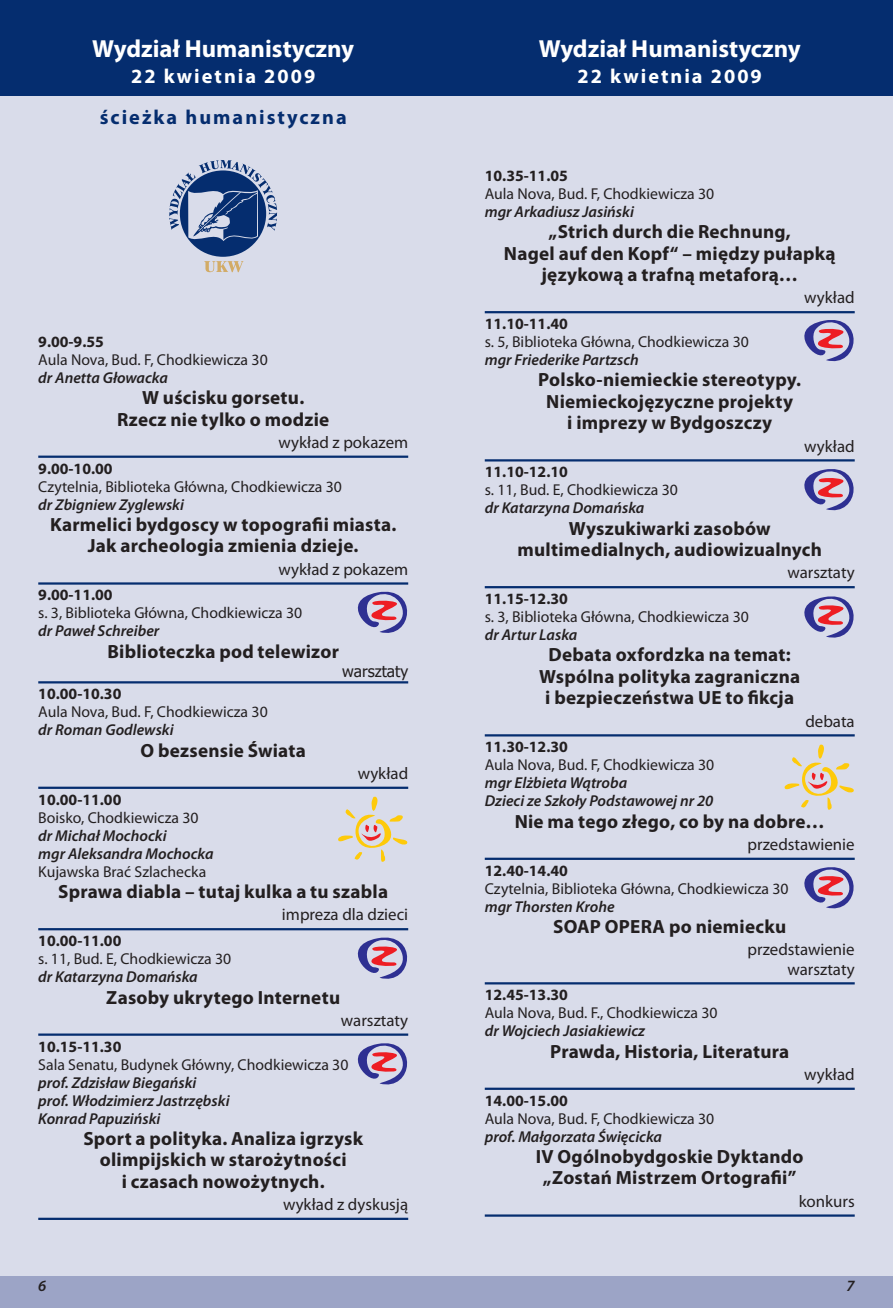
<style>
.page{position:relative;width:893px;height:1308px;background:#fff}
.page>*{position:absolute;margin:0;border:0;box-sizing:border-box;transform-origin:0 0}
.t1{font:700 24.75px "Myriad Pro";color:#fff}
.t2{font:700 20.25px "Myriad Pro";letter-spacing:.1em;color:#fff}
.t3{font:700 20.25px "Myriad Pro";letter-spacing:.1em;color:#052d6f}
.t4{font:700 19.12px/21.4px "Myriad Pro";letter-spacing:.01em;color:#231f20;text-align:center}
.t5{font:16.88px/19.1px "Myriad Pro";color:#231f20;text-align:right}
.t6{font:15.75px "Myriad Pro";color:#231f20}
.t7{font:italic 600 15.75px/18px "Myriad Pro";color:#231f20}
.t8{font:700 15.75px "Myriad Pro";color:#231f20}
.t9{font:15.75px "Tahoma";color:#231f20}
</style>
<div class="page">
<div style="left:0;top:79px;width:893px;height:1209px;background:#d9dcea"></div>
<div style="left:0;top:0;width:893px;height:96px;background:#052d6f"></div>
<div style="left:0;top:1276px;width:893px;height:31px;background:#9ca4c6"></div>
<svg style="left:169px;top:160px;width:108px;height:112px"></svg>
<hr style="left:38px;top:455px;width:370px;height:3px;background:#052d6f">
<hr style="left:38px;top:582px;width:370px;height:2px;background:#052d6f">
<hr style="left:38px;top:681px;width:370px;height:2px;background:#052d6f">
<hr style="left:38px;top:786px;width:370px;height:3px;background:#052d6f">
<hr style="left:38px;top:928px;width:370px;height:2px;background:#052d6f">
<hr style="left:38px;top:1033px;width:370px;height:2px;background:#052d6f">
<hr style="left:38px;top:1217px;width:370px;height:2px;background:#052d6f">
<hr style="left:485px;top:311px;width:370px;height:2px;background:#052d6f">
<hr style="left:485px;top:459px;width:370px;height:2px;background:#052d6f">
<hr style="left:485px;top:586px;width:370px;height:2px;background:#052d6f">
<hr style="left:485px;top:734px;width:370px;height:2px;background:#052d6f">
<hr style="left:485px;top:857px;width:370px;height:3px;background:#052d6f">
<hr style="left:485px;top:982px;width:370px;height:2px;background:#052d6f">
<hr style="left:485px;top:1087px;width:370px;height:2px;background:#052d6f">
<hr style="left:485px;top:1214px;width:370px;height:2px;background:#052d6f">
<svg style="left:357px;top:591px;width:51px;height:42px"></svg>
<svg style="left:357px;top:1043px;width:51px;height:41px"></svg>
<svg style="left:804px;top:320px;width:50px;height:41px"></svg>
<svg style="left:804px;top:469px;width:50px;height:41px"></svg>
<svg style="left:804px;top:596px;width:50px;height:42px"></svg>
<svg style="left:804px;top:867px;width:50px;height:41px"></svg>
<svg style="left:338px;top:796px;width:70px;height:65px"></svg>
<svg style="left:357px;top:937px;width:51px;height:42px"></svg>
<svg style="left:785px;top:744px;width:69px;height:65px"></svg>
<p class="t1" style="left:92px;top:32px;width:263px">Wydział Humanistyczny</p>
<p class="t2" style="left:131px;top:63px;width:186px">22 kwietnia 2009</p>
<p class="t3" style="left:100px;top:104px;width:249px">ścieżka humanistyczna</p>
<p class="t8" style="left:38px;top:331px;width:67px">9.00-9.55</p>
<p class="t6" style="left:38px;top:350px;width:231px">Aula Nova, Bud. F, Chodkiewicza 30</p>
<p class="t7" style="left:38px;top:368px;width:131px">dr Anetta Głowacka</p>
<p class="t4" style="left:117px;top:386px;width:214px">W uścisku gorsetu.<br>Rzecz nie tylko o modzie</p>
<p class="t5" style="left:278px;top:432px;width:131px">wykład z pokazem</p>
<p class="t8" style="left:38px;top:458px;width:76px">9.00-10.00</p>
<p class="t6" style="left:38px;top:476px;width:305px">Czytelnia, Biblioteka Główna, Chodkiewicza 30</p>
<p class="t7" style="left:38px;top:495px;width:147px">dr Zbigniew Zyglewski</p>
<p class="t4" style="left:50px;top:513px;width:348px">Karmelici bydgoscy w topografii miasta.<br>Jak archeologia zmienia dzieje.</p>
<p class="t5" style="left:278px;top:559px;width:131px">wykład z pokazem</p>
<p class="t8" style="left:38px;top:585px;width:76px">9.00-11.00</p>
<p class="t6" style="left:38px;top:603px;width:266px">s. 3, Biblioteka Główna, Chodkiewicza 30</p>
<p class="t7" style="left:38px;top:621px;width:123px">dr Paweł Schreiber</p>
<p class="t4" style="left:107px;top:640px;width:233px">Biblioteczka pod telewizor</p>
<p class="t9" style="left:342px;top:660px;width:68px">warsztaty</p>
<p class="t8" style="left:38px;top:683px;width:85px">10.00-10.30</p>
<p class="t6" style="left:38px;top:702px;width:231px">Aula Nova, Bud. F, Chodkiewicza 30</p>
<p class="t7" style="left:38px;top:720px;width:137px">dr Roman Godlewski</p>
<p class="t4" style="left:141px;top:739px;width:167px">O bezsensie Świata</p>
<p class="t5" style="left:358px;top:763px;width:52px">wykład</p>
<p class="t8" style="left:38px;top:789px;width:85px">10.00-11.00</p>
<p class="t6" style="left:38px;top:807px;width:162px">Boisko, Chodkiewicza 30</p>
<p class="t7" style="left:38px;top:826px;width:177px">dr Michał Mochocki<br>mgr Aleksandra Mochocka</p>
<p class="t6" style="left:38px;top:861px;width:170px">Kujawska Brać Szlachecka</p>
<p class="t4" style="left:58px;top:880px;width:332px">Sprawa diabla – tutaj kulka a tu szabla</p>
<p class="t5" style="left:282px;top:905px;width:128px">impreza dla dzieci</p>
<p class="t8" style="left:38px;top:930px;width:85px">10.00-11.00</p>
<p class="t6" style="left:38px;top:949px;width:195px">s. 11, Bud. E, Chodkiewicza 30</p>
<p class="t7" style="left:38px;top:967px;width:161px">dr Katarzyna Domańska</p>
<p class="t4" style="left:106px;top:985px;width:235px">Zasoby ukrytego Internetu</p>
<p class="t5" style="left:341px;top:1010px;width:69px">warsztaty</p>
<p class="t8" style="left:38px;top:1036px;width:85px">10.15-11.30</p>
<p class="t6" style="left:38px;top:1054px;width:312px">Sala Senatu, Budynek Główny, Chodkiewicza 30</p>
<p class="t7" style="left:38px;top:1072px;width:193px">prof. Zdzisław Biegański prof. Włodzimierz Jastrzębski<br>Konrad Papuziński</p>
<p class="t4" style="left:83px;top:1127px;width:281px">Sport a polityka. Analiza igrzysk olimpijskich w starożytności<br>i czasach nowożytnych.</p>
<p class="t5" style="left:283px;top:1194px;width:127px">wykład z dyskusją</p>
<p class="t1" style="left:539px;top:32px;width:263px">Wydział Humanistyczny</p>
<p class="t2" style="left:578px;top:63px;width:186px">22 kwietnia 2009</p>
<p class="t8" style="left:485px;top:165px;width:85px">10.35-11.05</p>
<p class="t6" style="left:485px;top:184px;width:231px">Aula Nova, Bud. F, Chodkiewicza 30</p>
<p class="t7" style="left:485px;top:202px;width:151px">mgr Arkadiusz Jasiński</p>
<p class="t4" style="left:504px;top:220px;width:333px">„Strich durch die Rechnung,<br>Nagel auf den Kopf“ – między pułapką językową a trafną metaforą…</p>
<p class="t5" style="left:804px;top:288px;width:52px">wykład</p>
<p class="t8" style="left:485px;top:313px;width:85px">11.10-11.40</p>
<p class="t6" style="left:485px;top:332px;width:266px">s. 5, Biblioteka Główna, Chodkiewicza 30</p>
<p class="t7" style="left:485px;top:350px;width:156px">mgr Friederike Partzsch</p>
<p class="t4" style="left:538px;top:369px;width:265px">Polsko-niemieckie stereotypy.<br>Niemieckojęzyczne projekty<br>i imprezy w Bydgoszczy</p>
<p class="t5" style="left:804px;top:436px;width:52px">wykład</p>
<p class="t8" style="left:485px;top:462px;width:85px">11.10-12.10</p>
<p class="t6" style="left:485px;top:480px;width:195px">s. 11, Bud. E, Chodkiewicza 30</p>
<p class="t7" style="left:485px;top:498px;width:161px">dr Katarzyna Domańska</p>
<p class="t4" style="left:517px;top:517px;width:306px">Wyszukiwarki zasobów multimedialnych, audiowizualnych</p>
<p class="t5" style="left:787px;top:563px;width:69px">warsztaty</p>
<p class="t8" style="left:485px;top:588px;width:85px">11.15-12.30</p>
<p class="t6" style="left:485px;top:607px;width:266px">s. 3, Biblioteka Główna, Chodkiewicza 30</p>
<p class="t7" style="left:485px;top:625px;width:94px">dr Artur Laska</p>
<p class="t4" style="left:539px;top:643px;width:263px">Debata oxfordzka na temat:<br>Wspólna polityka zagraniczna i bezpieczeństwa UE to fikcja</p>
<p class="t5" style="left:805px;top:711px;width:51px">debata</p>
<p class="t8" style="left:485px;top:736px;width:85px">11.30-12.30</p>
<p class="t6" style="left:485px;top:755px;width:231px">Aula Nova, Bud. F, Chodkiewicza 30</p>
<p class="t7" style="left:485px;top:773px;width:230px">mgr Elżbieta Wątroba<br>Dzieci ze Szkoły Podstawowej nr 20</p>
<p class="t4" style="left:515px;top:810px;width:312px">Nie ma tego złego, co by na dobre…</p>
<p class="t5" style="left:747px;top:834px;width:109px">przedstawienie</p>
<p class="t8" style="left:485px;top:860px;width:85px">12.40-14.40</p>
<p class="t6" style="left:485px;top:878px;width:305px">Czytelnia, Biblioteka Główna, Chodkiewicza 30</p>
<p class="t7" style="left:485px;top:897px;width:131px">mgr Thorsten Krohe</p>
<p class="t4" style="left:553px;top:915px;width:234px">SOAP OPERA po niemiecku</p>
<p class="t5" style="left:747px;top:940px;width:109px">przedstawienie warsztaty</p>
<p class="t8" style="left:485px;top:984px;width:85px">12.45-13.30</p>
<p class="t6" style="left:485px;top:1003px;width:234px">Aula Nova, Bud. F., Chodkiewicza 30</p>
<p class="t7" style="left:485px;top:1021px;width:162px">dr Wojciech Jasiakiewicz</p>
<p class="t4" style="left:550px;top:1039px;width:241px">Prawda, Historia, Literatura</p>
<p class="t5" style="left:804px;top:1064px;width:52px">wykład</p>
<p class="t8" style="left:485px;top:1090px;width:85px">14.00-15.00</p>
<p class="t6" style="left:485px;top:1108px;width:231px">Aula Nova, Bud. F, Chodkiewicza 30</p>
<p class="t7" style="left:485px;top:1127px;width:179px">prof. Małgorzata Święcicka</p>
<p class="t4" style="left:536px;top:1145px;width:269px">IV Ogólnobydgoskie Dyktando „Zostań Mistrzem Ortografii”</p>
<p class="t5" style="left:799px;top:1191px;width:58px">konkurs</p>
<p class="t7" style="left:38px;top:1276px;width:10px">6</p>
<p class="t7" style="left:846px;top:1276px;width:10px">7</p>
</div>
